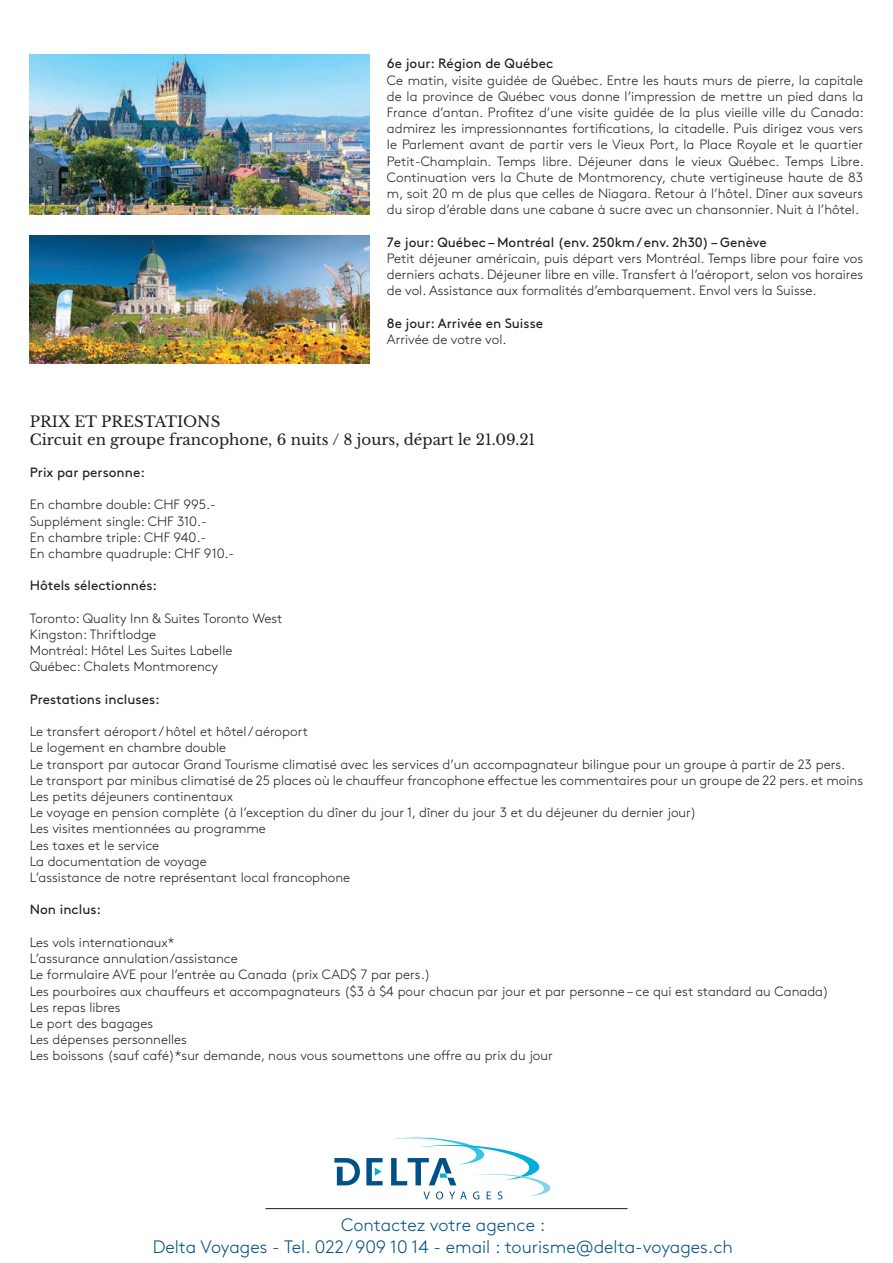
<style>
.page{position:relative;width:893px;height:1263px;background:#fff}
.page>*{position:absolute;margin:0;border:0;box-sizing:border-box;transform-origin:0 0}
.t1{font:300 18px/21.6px "Brown";color:#005187;text-align:center}
.t2{font:15px/18px "Libre Baskerville";color:#231f20}
.t3{font:300 13.5px/16.2px "Brown";color:#231f20}
.t4{font:13.5px "Brown";color:#231f20}
</style>
<div class="page">
<img style="left:30px;top:54px;width:340px;height:160px">
<img style="left:30px;top:235px;width:340px;height:128px">
<hr style="left:265px;top:1208px;width:362px;height:1px;background:#231f20">
<svg style="left:334px;top:1158px;width:26px;height:27px"></svg>
<svg style="left:366px;top:1158px;width:17px;height:27px"></svg>
<svg style="left:391px;top:1137px;width:160px;height:62px"></svg>
<p class="t4" style="left:387px;top:53px;width:168px">6e jour: Région de Québec</p>
<p class="t3" style="left:387px;top:71px;width:478px;text-align:justify">Ce matin, visite guidée de Québec. Entre les hauts murs de pierre, la capitale de la province de Québec vous donne l’impression de mettre un pied dans la France d’antan. Profitez d’une visite guidée de la plus vieille ville du Canada: admirez les impressionnantes fortifications, la citadelle. Puis dirigez vous vers le Parlement avant de partir vers le Vieux Port, la Place Royale et le quartier Petit-Champlain. Temps libre. Déjeuner dans le vieux Québec. Temps Libre.<br>Continuation vers la Chute de Montmorency, chute vertigineuse haute de 83 m, soit 20 m de plus que celles de Niagara. Retour à l’hôtel. Dîner aux saveurs du sirop d’érable dans une cabane à sucre avec un chansonnier. Nuit à l’hôtel.</p>
<p class="t4" style="left:387px;top:232px;width:381px">7e jour: Québec – Montréal (env. 250km / env. 2h30) – Genève</p>
<p class="t3" style="left:387px;top:249px;width:478px;text-align:justify">Petit déjeuner américain, puis départ vers Montréal. Temps libre pour faire vos derniers achats. Déjeuner libre en ville. Transfert à l’aéroport, selon vos horaires de vol. Assistance aux formalités d’embarquement. Envol vers la Suisse.</p>
<p class="t4" style="left:387px;top:313px;width:158px">8e jour: Arrivée en Suisse</p>
<p class="t3" style="left:387px;top:330px;width:121px">Arrivée de votre vol.</p>
<p class="t2" style="left:30px;top:412px;width:507px">PRIX ET PRESTATIONS<br>Circuit en groupe francophone, 6 nuits / 8 jours, départ le 21.09.21</p>
<p class="t4" style="left:30px;top:462px;width:117px">Prix par personne:</p>
<p class="t3" style="left:30px;top:496px;width:206px">En chambre double: CHF 995.-<br>Supplément single: CHF 310.-<br>En chambre triple: CHF 940.-<br>En chambre quadruple: CHF 910.-</p>
<p class="t4" style="left:30px;top:575px;width:129px">Hôtels sélectionnés:</p>
<p class="t3" style="left:30px;top:609px;width:254px">Toronto: Quality Inn &amp; Suites Toronto West<br>Kingston: Thriftlodge<br>Montréal: Hôtel Les Suites Labelle<br>Québec: Chalets Montmorency</p>
<p class="t4" style="left:30px;top:689px;width:132px">Prestations incluses:</p>
<p class="t3" style="left:30px;top:722px;width:835px">Le transfert aéroport / hôtel et hôtel / aéroport<br>Le logement en chambre double<br>Le transport par autocar Grand Tourisme climatisé avec les services d’un accompagnateur bilingue pour un groupe à partir de 23 pers.<br>Le transport par minibus climatisé de 25 places où le chauffeur francophone effectue les commentaires pour un groupe de 22 pers. et moins Les petits déjeuners continentaux<br>Le voyage en pension complète (à l’exception du dîner du jour 1, dîner du jour 3 et du déjeuner du dernier jour)<br>Les visites mentionnées au programme<br>Les taxes et le service<br>La documentation de voyage<br>L’assistance de notre représentant local francophone</p>
<p class="t4" style="left:30px;top:899px;width:73px">Non inclus:</p>
<p class="t3" style="left:30px;top:933px;width:800px">Les vols internationaux*<br>L’assurance annulation/assistance<br>Le formulaire AVE pour l’entrée au Canada (prix CAD$ 7 par pers.)<br>Les pourboires aux chauffeurs et accompagnateurs ($3 à $4 pour chacun par jour et par personne – ce qui est standard au Canada)<br>Les repas libres<br>Le port des bagages<br>Les dépenses personnelles<br>Les boissons (sauf café)*sur demande, nous vous soumettons une offre au prix du jour</p>
<h1 class="t1" style="left:153px;top:1213px;width:582px">Contactez votre agence :<br>Delta Voyages - Tel. 022 / 909 10 14 - email : tourisme@delta-voyages.ch</h1>
</div>
